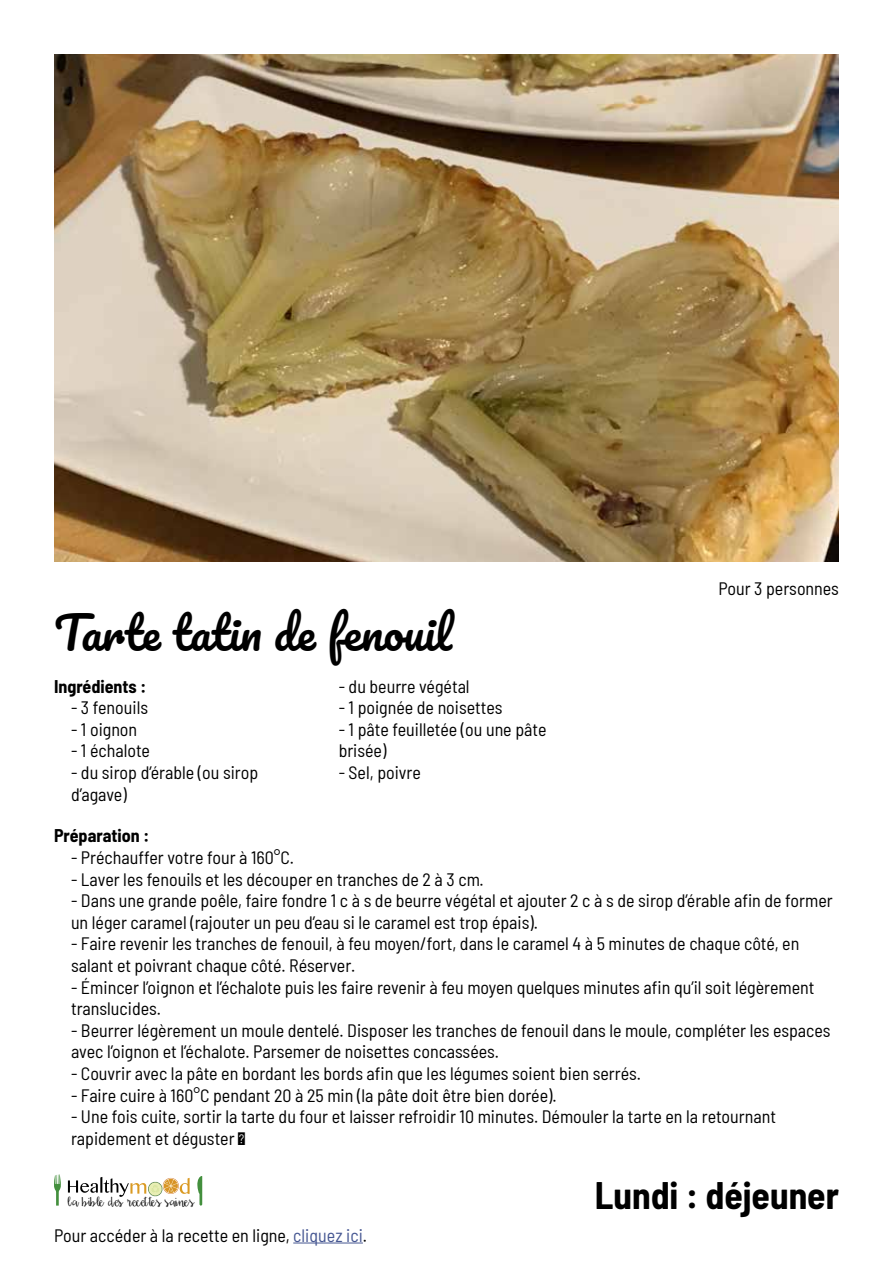
<style>
.page{position:relative;width:893px;height:1263px;background:#fff}
.page>*{position:absolute;margin:0;border:0;box-sizing:border-box;transform-origin:0 0}
.t1{font:45px "Pacifico";color:#000}
.t2{font:700 semi-condensed 37.5px "Barlow";color:#000}
.t3{font:semi-condensed 18px/21.6px "Barlow";color:#000}
.t4{font:700 semi-condensed 18px "Barlow";color:#000}
.t5{font:13.8px "Daydreamer";color:#000}
.s1{color:#465792}
</style>
<div class="page">
<hr style="left:293px;top:1242px;width:70px;height:1px;background:#465792">
<svg style="left:54px;top:1174px;width:7px;height:31px"></svg>
<svg style="left:68px;top:1177px;width:122px;height:20px"></svg>
<svg style="left:197px;top:1176px;width:5px;height:29px"></svg>
<img style="left:54px;top:54px;width:785px;height:507px">
<h1 class="t1" style="left:54px;top:609px;width:398px">Tarte tatin de fenouil</h1>
<p class="t4" style="left:54px;top:673px;width:94px">Ingrédients :</p>
<p class="t3" style="left:71px;top:696px;width:79px">- 3 fenouils</p>
<p class="t3" style="left:71px;top:717px;width:68px">- 1 oignon</p>
<p class="t3" style="left:71px;top:739px;width:81px">- 1 échalote</p>
<p class="t3" style="left:71px;top:760px;width:189px">- du sirop d’érable (ou sirop d’agave)</p>
<p class="t3" style="left:339px;top:674px;width:133px">- du beurre végétal</p>
<p class="t3" style="left:339px;top:696px;width:165px">- 1 poignée de noisettes</p>
<p class="t3" style="left:339px;top:717px;width:209px">- 1 pâte feuilletée (ou une pâte brisée)</p>
<p class="t3" style="left:339px;top:760px;width:84px">- Sel, poivre</p>
<p class="t3" style="left:718px;top:577px;width:122px">Pour 3 personnes</p>
<p class="t4" style="left:54px;top:823px;width:97px">Préparation :</p>
<p class="t3" style="left:71px;top:845px;width:225px">- Préchauffer votre four à 160°C.</p>
<p class="t3" style="left:71px;top:867px;width:414px">- Laver les fenouils et les découper en tranches de 2 à 3 cm.</p>
<p class="t3" style="left:71px;top:888px;width:763px">- Dans une grande poêle, faire fondre 1 c à s de beurre végétal et ajouter 2 c à s de sirop d’érable afin de former un léger caramel (rajouter un peu d’eau si le caramel est trop épais).</p>
<p class="t3" style="left:71px;top:932px;width:730px">- Faire revenir les tranches de fenouil, à feu moyen/fort, dans le caramel 4 à 5 minutes de chaque côté, en salant et poivrant chaque côté. Réserver.</p>
<p class="t3" style="left:71px;top:975px;width:745px">- Émincer l’oignon et l’échalote puis les faire revenir à feu moyen quelques minutes afin qu’il soit légèrement translucides.</p>
<p class="t3" style="left:71px;top:1018px;width:761px">- Beurrer légèrement un moule dentelé. Disposer les tranches de fenouil dans le moule, compléter les espaces avec l’oignon et l’échalote. Parsemer de noisettes concassées.</p>
<p class="t3" style="left:71px;top:1061px;width:571px">- Couvrir avec la pâte en bordant les bords afin que les légumes soient bien serrés.</p>
<p class="t3" style="left:71px;top:1083px;width:487px">- Faire cuire à 160°C pendant 20 à 25 min (la pâte doit être bien dorée).</p>
<p class="t3" style="left:71px;top:1104px;width:707px">- Une fois cuite, sortir la tarte du four et laisser refroidir 10 minutes. Démouler la tarte en la retournant rapidement et déguster</p>
<p class="t5" style="left:68px;top:1193px;width:128px">la bible des recettes saines</p>
<p class="t3" style="left:54px;top:1223px;width:315px">Pour accéder à la recette en ligne, <span class="s1">cliquez ici</span>.</p>
<h2 class="t2" style="left:595px;top:1168px;width:246px">Lundi : déjeuner</h2>
</div>
